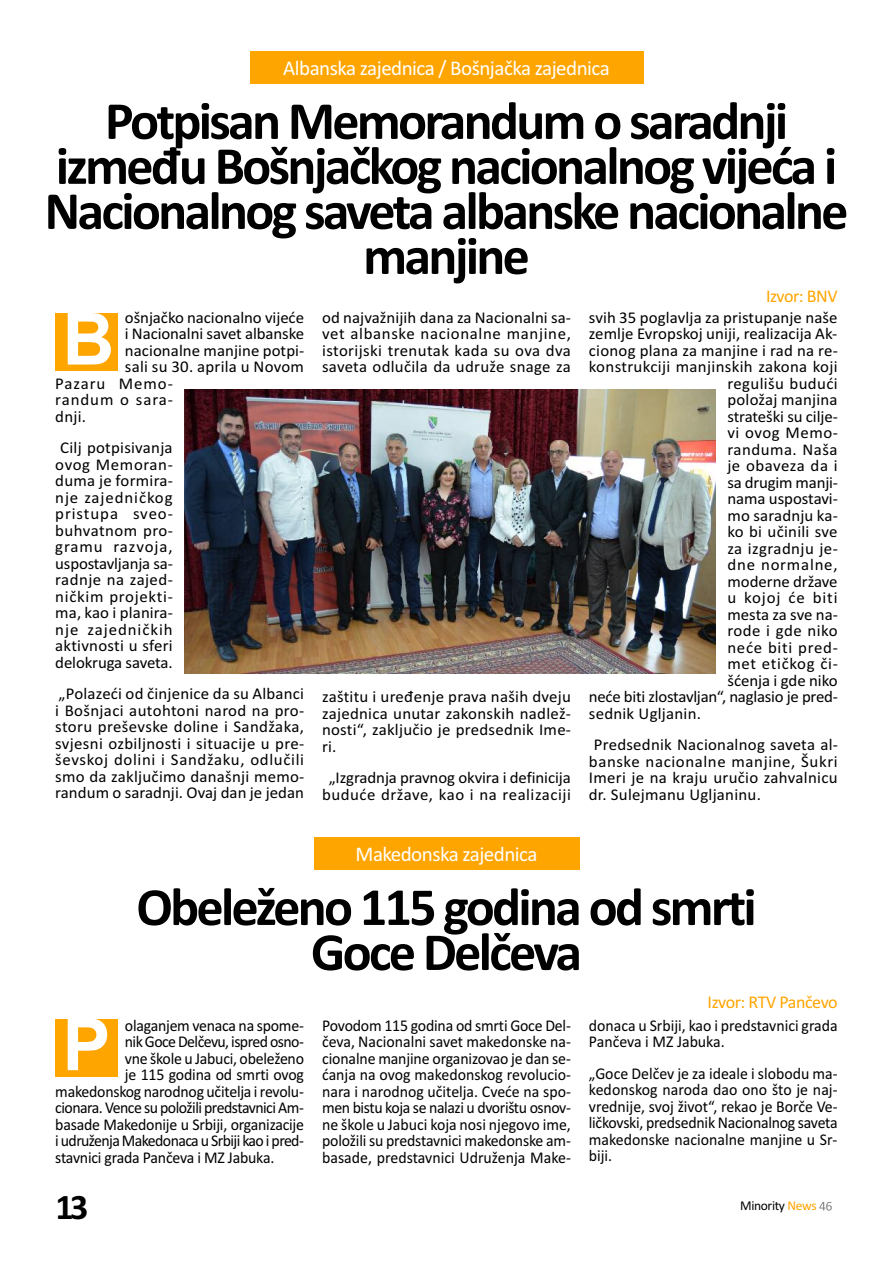
<style>
.page{position:relative;width:893px;height:1263px;background:#fff}
.page>*{position:absolute;margin:0;border:0;box-sizing:border-box;transform-origin:0 0}
.t1{font:700 72px "Arial";color:#fff}
.t2{font:700 54px/45px "Calibri";letter-spacing:-.05em;color:#000;text-align:center}
.t3{font:700 36px "Calibri";color:#000}
.t4{font:21px "Calibri";letter-spacing:-.025em;color:#fff}
.t5{font:18px "Calibri";letter-spacing:-.025em;color:#ffa500}
.t6{font:16.5px/16.5px "Calibri";letter-spacing:.005em;color:#000;text-align:justify}
.t7{font:16.5px/16.5px "Calibri";letter-spacing:.005em;color:#000;text-align:justify;scale:.96 1}
.t8{font:16.5px "Calibri";letter-spacing:-.015em;color:#000;scale:.96 1}
.t9{font:16.5px "Calibri";letter-spacing:-.035em;color:#000;scale:.96 1}
.t10{font:16.5px "Calibri";letter-spacing:-.015em;color:#000}
.t11{font:16.5px "Calibri";letter-spacing:-.04em;color:#000;scale:.96 1}
.t12{font:16.5px "Calibri";letter-spacing:.055em;color:#000}
.t13{font:16.5px "Calibri";letter-spacing:.03em;color:#000}
.t14{font:16.5px "Calibri";letter-spacing:.025em;color:#000}
.t15{font:16.5px "Calibri";letter-spacing:.04em;color:#000}
.t16{font:16.5px "Calibri";letter-spacing:.045em;color:#000}
.t17{font:13.5px "Calibri";letter-spacing:-.025em;color:#000}
.s1{color:#ffa500}
</style>
<div class="page">
<svg style="left:819px;top:1202px;width:13px;height:8px"></svg>
<div style="left:250px;top:51px;width:394px;height:33px;background:#ffa500"></div>
<div style="left:55px;top:314px;width:62px;height:57px;background:#ffa500"></div>
<div style="left:314px;top:837px;width:266px;height:33px;background:#ffa500"></div>
<div style="left:55px;top:1019px;width:62px;height:57px;background:#ffa500"></div>
<img style="left:185px;top:389px;width:530px;height:285px">
<p class="t4" style="left:283px;top:55px;width:328px">Albanska zajednica / Bošnjačka zajednica</p>
<h2 class="t2" style="left:45px;top:98px;width:805px">Potpisan Memorandum o saradnji između Bošnjačkog nacionalnog vijeća i<br>Nacionalnog saveta albanske nacionalne manjine</h2>
<p class="t5" style="left:766px;top:285px;width:73px">Izvor: BNV</p>
<p class="t6" style="left:125px;top:309px;width:181px">ošnjačko nacionalno vijeće</p>
<p class="t6" style="left:125px;top:325px;width:181px">i Nacionalni savet albanske</p>
<p class="t6" style="left:125px;top:342px;width:181px">nacionalne manjine potpi-</p>
<p class="t6" style="left:125px;top:358px;width:181px">sali su 30. aprila u Novom</p>
<p class="t12" style="left:55px;top:373px;width:119px">Pazaru Memo-</p>
<p class="t12" style="left:55px;top:390px;width:119px">randum o sara-</p>
<p class="t6" style="left:55px;top:408px;width:32px">dnji.</p>
<p class="t6" style="left:55px;top:439px;width:119px;text-align:center">Cilj potpisivanja ovog Memoran&shy;duma je formira&shy;nje zajedničkog pristupa sveo&shy;buhvatnom pro&shy;gramu razvoja, uspostavljanja sa&shy;radnje na zajed&shy;ničkim projekti&shy;ma, kao i planira&shy;nje zajedničkih aktivnosti u sferi delokruga saveta.</p>
<p class="t6" style="left:55px;top:685px;width:251px">„Polazeći od činjenice da su Albanci i Bošnjaci autohtoni narod na pro&shy;storu preševske doline i Sandžaka, svjesni ozbiljnosti i situacije u pre&shy;ševskoj dolini i Sandžaku, odlučili smo da zaključimo današnji memo&shy;randum o saradnji. Ovaj dan je jedan</p>
<p class="t6" style="left:589px;top:309px;width:250px">svih 35 poglavlja za pristupanje naše</p>
<p class="t6" style="left:589px;top:325px;width:250px">zemlje Evropskoj uniji, realizacija Ak-</p>
<p class="t6" style="left:589px;top:342px;width:251px">cionog plana za manjine i rad na re-</p>
<p class="t6" style="left:589px;top:358px;width:250px">konstrukciji manjinskih zakona koji</p>
<p class="t6" style="left:727px;top:375px;width:112px">regulišu budući</p>
<p class="t6" style="left:727px;top:391px;width:112px">položaj manjina</p>
<p class="t6" style="left:727px;top:408px;width:112px">strateški su cilje-</p>
<p class="t13" style="left:727px;top:423px;width:112px">vi ovog Memo-</p>
<p class="t13" style="left:727px;top:439px;width:112px">randuma. Naša</p>
<p class="t14" style="left:727px;top:456px;width:112px">je obaveza da i</p>
<p class="t10" style="left:727px;top:472px;width:112px">sa drugim manji-</p>
<p class="t6" style="left:727px;top:490px;width:112px">nama uspostavi-</p>
<p class="t6" style="left:727px;top:507px;width:112px">mo saradnju ka-</p>
<p class="t6" style="left:727px;top:523px;width:112px">ko bi učinili sve</p>
<p class="t14" style="left:727px;top:538px;width:112px">za izgradnju je-</p>
<p class="t16" style="left:727px;top:555px;width:112px">dne normalne,</p>
<p class="t6" style="left:727px;top:573px;width:112px">moderne države</p>
<p class="t12" style="left:727px;top:588px;width:112px">u kojoj će biti</p>
<p class="t6" style="left:727px;top:606px;width:112px">mesta za sve na-</p>
<p class="t13" style="left:727px;top:621px;width:112px">rode i gde niko</p>
<p class="t15" style="left:727px;top:637px;width:112px">neće biti pred-</p>
<p class="t15" style="left:727px;top:654px;width:112px">met etičkog či-</p>
<p class="t6" style="left:727px;top:672px;width:112px">šćenja i gde niko</p>
<p class="t10" style="left:589px;top:687px;width:251px">neće biti zlostavljan“, naglasio je pred-</p>
<p class="t6" style="left:589px;top:705px;width:114px">sednik Ugljanin.</p>
<p class="t6" style="left:589px;top:736px;width:251px;text-indent:5px">Predsednik Nacionalnog saveta al&shy;banske nacionalne manjine, Šukri Imeri je na kraju uručio zahvalnicu dr. Sulejmanu Ugljaninu.</p>
<p class="t6" style="left:322px;top:309px;width:251px">od najvažnijih dana za Nacionalni sa&shy;vet albanske nacionalne manjine, istorijski trenutak kada su ova dva saveta odlučila da udruže snage za</p>
<h1 class="t1" style="left:62px;top:298px;width:53px">B</h1>
<p class="t6" style="left:322px;top:688px;width:251px">zaštitu i uređenje prava naših dveju zajednica unutar zakonskih nadlež&shy;nosti“, zaključio je predsednik Ime&shy;ri.</p>
<p class="t6" style="left:322px;top:769px;width:250px;text-align:center">„Izgradnja pravnog okvira i definicija buduće države, kao i na realizaciji</p>
<p class="t4" style="left:356px;top:841px;width:183px">Makedonska zajednica</p>
<h2 class="t2" style="left:136px;top:884px;width:622px">Obeleženo 115 godina od smrti<br>Goce Delčeva</h2>
<p class="t5" style="left:708px;top:991px;width:132px">Izvor: RTV Pančevo</p>
<p class="t8" style="left:125px;top:1015px;width:188px">olaganjem venaca na spome-</p>
<p class="t9" style="left:125px;top:1032px;width:188px">nik Goce Delčevu, ispred osno-</p>
<p class="t8" style="left:125px;top:1048px;width:188px">vne škole u Jabuci, obeleženo</p>
<p class="t7" style="left:125px;top:1066px;width:188px">je 115 godina od smrti ovog</p>
<p class="t8" style="left:55px;top:1081px;width:260px">makedonskog narodnog učitelja i revolu-</p>
<p class="t9" style="left:55px;top:1098px;width:260px">cionara. Vence su položili predstavnici Am-</p>
<p class="t8" style="left:55px;top:1114px;width:261px">basade Makedonije u Srbiji, organizacije</p>
<p class="t11" style="left:55px;top:1131px;width:260px">i udruženja Makedonaca u Srbiji kao i pred-</p>
<p class="t8" style="left:55px;top:1147px;width:230px">stavnici grada Pančeva i MZ Jabuka.</p>
<h1 class="t1" style="left:62px;top:1003px;width:50px">P</h1>
<p class="t7" style="left:322px;top:1017px;width:261px">Povodom 115 godina od smrti Goce Del&shy;čeva, Nacionalni savet makedonske na&shy;cionalne manjine organizovao je dan se&shy;ćanja na ovog makedonskog revolucio&shy;nara i narodnog učitelja. Cveće na spo&shy;men bistu koja se nalazi u dvorištu osnov&shy;ne škole u Jabuci koja nosi njegovo ime, položili su predstavnici makedonske am&shy;basade, predstavnici Udruženja Make-</p>
<p class="t7" style="left:589px;top:1017px;width:261px">donaca u Srbiji, kao i predstavnici grada<br>Pančeva i MZ Jabuka.</p>
<p class="t7" style="left:589px;top:1065px;width:261px">„Goce Delčev je za ideale i slobodu ma&shy;kedonskog naroda dao ono što je naj&shy;vrednije, svoj život“, rekao je Borče Ve&shy;ličkovski, predsednik Nacionalnog saveta makedonske nacionalne manjine u Sr&shy;biji.</p>
<h3 class="t3" style="left:55px;top:1185px;width:34px">13</h3>
<p class="t17" style="left:740px;top:1198px;width:78px">Minority <span class="s1">News</span></p>
</div>
